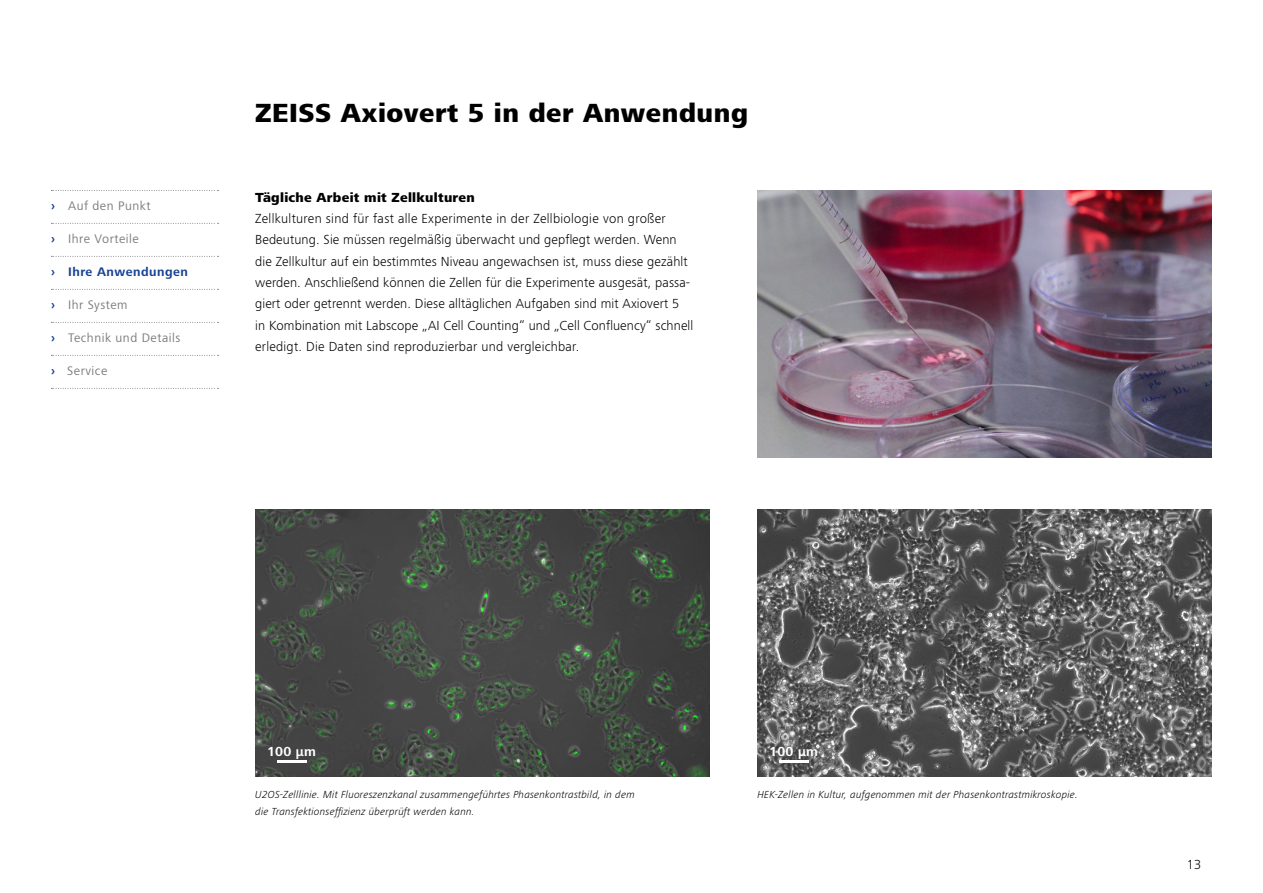
<style>
.page{position:relative;width:1263px;height:893px;background:#fff}
.page>*{position:absolute;margin:0;border:0;box-sizing:border-box;transform-origin:0 0}
.Headline_bold{font:800 27px "ZEISS Frutiger Next W1 G";letter-spacing:.02em;color:#000}
.Copy_Light{font:300 13.5px/21.3px "ZEISS Frutiger Next W1 G";letter-spacing:.01em;color:#000}
.Copy_Headline_bold{font:800 13.5px "ZEISS Frutiger Next W1 G";letter-spacing:.02em;color:#000}
.Scale_Bar{font:700 13.5px "ZEISS Frutiger Next W1 G";letter-spacing:.02em;color:#fff}
.t1{font:12.75px "ZEISS Frutiger Next W1 G";letter-spacing:.04em;color:#7c7b7b}
.t2{font:700 12.75px "ZEISS Frutiger Next W1 G";letter-spacing:.04em;color:#164194}
.Caption_Light_Italic{font:italic 300 10.5px/16.5px "ZEISS Frutiger Next W1 G";letter-spacing:.02em;color:#000}
.s1{font-weight:700;color:#164194}
</style>
<div class="page">
<img style="left:255px;top:510px;width:454px;height:267px">
<img style="left:757px;top:510px;width:454px;height:267px">
<img style="left:757px;top:190px;width:454px;height:267px">
<hr style="left:277px;top:761px;width:29px;height:2px;background:#fff">
<hr style="left:779px;top:761px;width:29px;height:2px;background:#fff">
<svg style="left:51px;top:190px;width:168px;height:1px"></svg>
<svg style="left:51px;top:223px;width:168px;height:1px"></svg>
<svg style="left:51px;top:256px;width:168px;height:1px"></svg>
<svg style="left:51px;top:289px;width:168px;height:1px"></svg>
<svg style="left:51px;top:322px;width:168px;height:1px"></svg>
<svg style="left:51px;top:355px;width:168px;height:1px"></svg>
<svg style="left:51px;top:388px;width:168px;height:1px"></svg>
<p class="t1" style="left:51px;top:197px;width:101px"><span class="s1">›</span> Auf den Punkt</p>
<p class="t1" style="left:51px;top:230px;width:89px"><span class="s1">›</span> Ihre Vorteile</p>
<p class="t2" style="left:51px;top:263px;width:138px">› Ihre Anwendungen</p>
<p class="t1" style="left:51px;top:296px;width:78px"><span class="s1">›</span> Ihr System</p>
<p class="t1" style="left:51px;top:329px;width:131px"><span class="s1">›</span> Technik und Details</p>
<p class="t1" style="left:51px;top:362px;width:58px"><span class="s1">›</span> Service</p>
<p class="Headline_bold" style="left:255px;top:93px;width:494px">ZEISS Axiovert 5 in der Anwendung</p>
<p class="Copy_Headline_bold" style="left:255px;top:187px;width:221px">Tägliche Arbeit mit Zellkulturen</p>
<p class="Copy_Light" style="left:255px;top:207px;width:440px">Zellkulturen sind für fast alle Experimente in der Zellbiologie von großer Bedeutung. Sie müssen regelmäßig überwacht und gepflegt werden. Wenn die Zellkultur auf ein bestimmtes Niveau angewachsen ist, muss diese gezählt werden. Anschließend können die Zellen für die Experimente ausgesät, passa&shy;giert oder getrennt werden. Diese alltäglichen Aufgaben sind mit Axiovert 5<br>in Kombination mit Labscope „AI Cell Counting“ und „Cell Confluency“ schnell erledigt. Die Daten sind reproduzierbar und vergleichbar.</p>
<p class="Scale_Bar" style="left:267px;top:741px;width:50px">100 µm</p>
<p class="Scale_Bar" style="left:769px;top:741px;width:50px">100 µm</p>
<p class="Caption_Light_Italic" style="left:255px;top:786px;width:381px">U2OS-Zelllinie. Mit Fluoreszenzkanal zusammengeführtes Phasenkontrastbild, in dem die Transfektionseffizienz überprüft werden kann.</p>
<p class="Caption_Light_Italic" style="left:757px;top:786px;width:322px">HEK-Zellen in Kultur, aufgenommen mit der Phasenkontrastmikroskopie.</p>
<p class="Copy_Light" style="left:1187px;top:853px;width:16px">13</p>
</div>
